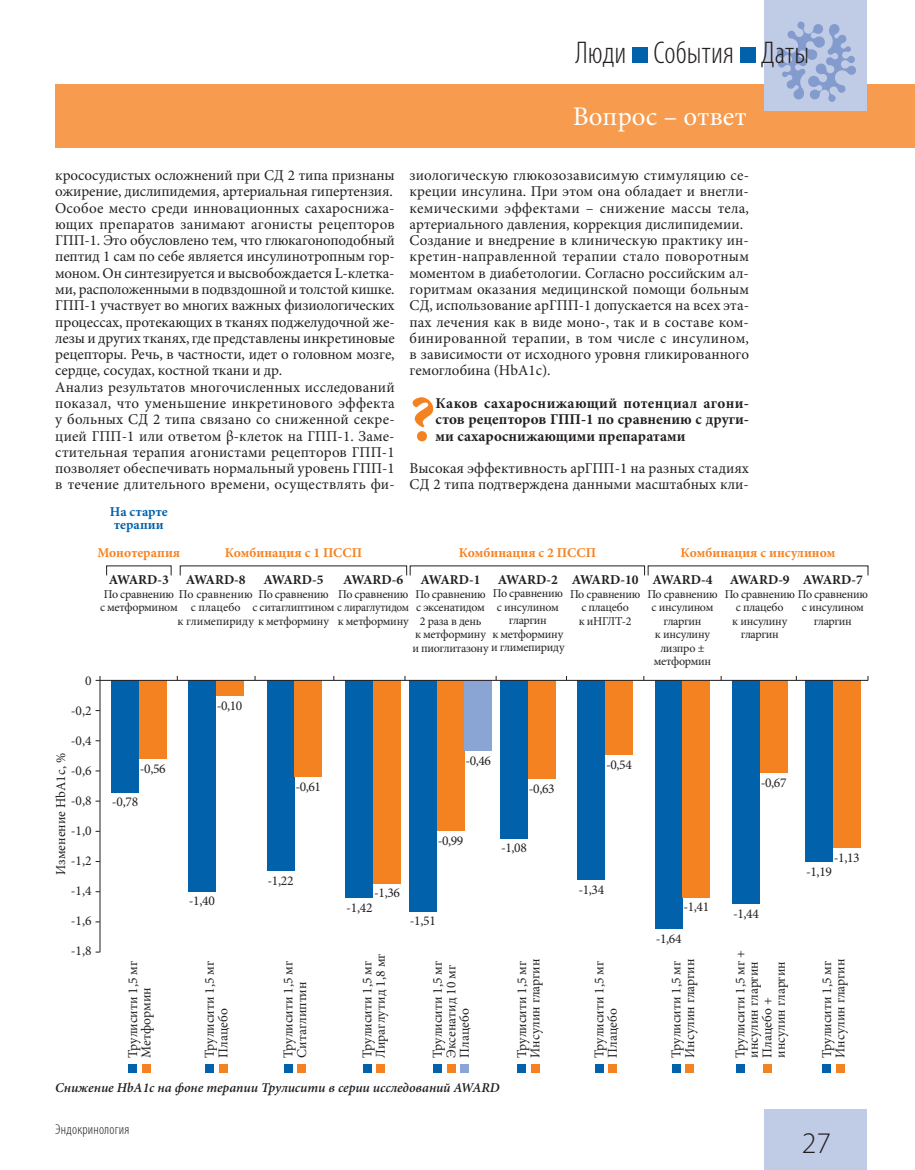
<style>
.page{position:relative;width:915px;height:1170px;background:#fff}
.page>*{position:absolute;margin:0;border:0;box-sizing:border-box;transform-origin:0 0}
.t1{font:700 65.1px "Minion Pro";color:#f58220}
.t2{font:300 condensed 31.5px "Myriad Pro";letter-spacing:.005em;color:#231f20}
.t3{font:300 30px "Myriad Pro";color:#231f20}
.t4{font:27px "Minion Pro";letter-spacing:.005em;color:#fff}
.t5{font:15px/16.2px "Minion Pro";color:#231f20}
.t6{font:700 15px/16.4px "Minion Pro";color:#231f20;text-align:justify}
.t7{font:300 condensed 14.25px "Myriad Pro";letter-spacing:.015em;color:#231f20}
.t8{font:13.5px/13.5px "Minion Pro";color:#231f20}
.t9{font:700 13.5px "Minion Pro";color:#231f20}
.t10{font:700 13.5px "Minion Pro";color:#f58220}
.t11{font:italic 600 13.5px "Minion Pro";letter-spacing:-.005em;color:#231f20}
.t12{font:700 13.5px/13.5px "Minion Pro";color:#0161ab;text-align:center}
.t13{font:12px/13.5px "Minion Pro";letter-spacing:-.025em;color:#231f20;text-align:center}
.t14{font:12px/13.5px "Minion Pro";letter-spacing:-.005em;color:#231f20}
</style>
<div class="page">
<div style="left:55px;top:84px;width:859px;height:63px;background:#f79b4f"></div>
<div style="left:764px;top:0;width:102px;height:111px;background:#c0cce6"></div>
<div style="left:764px;top:1108px;width:102px;height:61px;background:#c0cce6"></div>
<svg style="left:777px;top:22px;width:78px;height:80px"></svg>
<div style="left:631px;top:47px;width:16px;height:16px;background:#0161ab"></div>
<div style="left:739px;top:47px;width:16px;height:16px;background:#0161ab"></div>
<svg style="left:95px;top:676px;width:6px;height:5px"></svg>
<svg style="left:100px;top:680px;width:768px;height:272px"></svg>
<div style="left:128px;top:1063px;width:9px;height:9px;background:#0161ab"></div>
<div style="left:142px;top:1063px;width:8px;height:9px;background:#f58220"></div>
<div style="left:205px;top:1063px;width:9px;height:9px;background:#0161ab"></div>
<div style="left:219px;top:1063px;width:8px;height:9px;background:#f58220"></div>
<div style="left:363px;top:1063px;width:8px;height:9px;background:#0161ab"></div>
<div style="left:376px;top:1063px;width:9px;height:9px;background:#f58220"></div>
<div style="left:517px;top:1063px;width:9px;height:9px;background:#0161ab"></div>
<div style="left:531px;top:1063px;width:8px;height:9px;background:#f58220"></div>
<div style="left:672px;top:1063px;width:8px;height:9px;background:#0161ab"></div>
<div style="left:685px;top:1063px;width:9px;height:9px;background:#f58220"></div>
<div style="left:822px;top:1063px;width:8px;height:9px;background:#0161ab"></div>
<div style="left:835px;top:1063px;width:9px;height:9px;background:#f58220"></div>
<div style="left:284px;top:1063px;width:8px;height:9px;background:#0161ab"></div>
<div style="left:297px;top:1063px;width:9px;height:9px;background:#f58220"></div>
<div style="left:594px;top:1063px;width:9px;height:9px;background:#0161ab"></div>
<div style="left:608px;top:1063px;width:8px;height:9px;background:#f58220"></div>
<div style="left:735px;top:1063px;width:9px;height:9px;background:#0161ab"></div>
<div style="left:762px;top:1063px;width:9px;height:9px;background:#f58220"></div>
<div style="left:433px;top:1063px;width:9px;height:9px;background:#0161ab"></div>
<div style="left:447px;top:1063px;width:8px;height:9px;background:#f58220"></div>
<div style="left:460px;top:1063px;width:9px;height:9px;background:#8aa5d3"></div>
<h2 class="t2" style="left:575px;top:34px;width:235px">Люди События Даты</h2>
<h3 class="t4" style="left:572px;top:99px;width:175px">Вопрос – ответ</h3>
<p class="t5" style="left:55px;top:167px;width:341px">крососудистых осложнений при СД 2 типа признаны ожирение, дислипидемия, артериальная гипертензия.<br>Особое место среди инновационных сахароснижа&shy;ющих препаратов занимают агонисты рецепторов ГПП-1. Это обусловлено тем, что глюкагоноподобный пептид 1 сам по себе является инсулинотропным гор&shy;моном. Он синтезируется и высвобождается L-клетка&shy;ми, расположенными в подвздошной и толстой кишке.<br>ГПП-1 участвует во многих важных физиологических процессах, протекающих в тканях поджелудочной же&shy;лезы и других тканях, где представлены инкретиновые рецепторы. Речь, в частности, идет о головном мозге, сердце, сосудах, костной ткани и др.<br>Анализ результатов многочисленных исследований показал, что уменьшение инкретинового эффекта у больных СД 2 типа связано со сниженной секре&shy;цией ГПП-1 или ответом β-клеток на ГПП-1. Заме&shy;стительная терапия агонистами рецепторов ГПП-1 позволяет обеспечивать нормальный уровень ГПП-1 в течение длительного времени, осуществлять фи-</p>
<p class="t5" style="left:409px;top:167px;width:341px">зиологическую глюкозозависимую стимуляцию се&shy;креции инсулина. При этом она обладает и внегли&shy;кемическими эффектами – снижение массы тела, артериального давления, коррекция дислипидемии.<br>Создание и внедрение в клиническую практику ин&shy;кретин-направленной терапии стало поворотным моментом в диабетологии. Согласно российским ал&shy;горитмам оказания медицинской помощи больным СД, использование арГПП-1 допускается на всех эта&shy;пах лечения как в виде моно-, так и в составе ком&shy;бинированной терапии, в том числе с инсулином, в зависимости от исходного уровня гликированного гемоглобина (HbA1c).</p>
<h1 class="t1" style="left:409px;top:374px;width:27px">?</h1>
<p class="t6" style="left:435px;top:395px;width:315px">Каков сахароснижающий потенциал агони&shy;стов рецепторов ГПП-1 по сравнению с други&shy;ми сахароснижающими препаратами</p>
<p class="t5" style="left:409px;top:460px;width:341px">Высокая эффективность арГПП-1 на разных стадиях<br>СД 2 типа подтверждена данными масштабных кли-</p>
<p class="t12" style="left:110px;top:504px;width:59px">На старте терапии</p>
<p class="t10" style="left:97px;top:543px;width:84px">Монотерапия</p>
<p class="t10" style="left:225px;top:543px;width:139px">Комбинация с 1 ПССП</p>
<p class="t10" style="left:458px;top:543px;width:139px">Комбинация с 2 ПССП</p>
<p class="t10" style="left:680px;top:543px;width:156px">Комбинация с инсулином</p>
<p class="t9" style="left:109px;top:570px;width:61px">AWARD-3</p>
<p class="t13" style="left:100px;top:587px;width:154px;text-align:left;text-indent:4px">По сравнению По сравнению с метформином</p>
<p class="t9" style="left:497px;top:570px;width:61px">AWARD-2</p>
<p class="t13" style="left:492px;top:586px;width:72px">По сравнению с инсулином гларгин<br>к метформину</p>
<p class="t9" style="left:186px;top:570px;width:61px">AWARD-8</p>
<p class="t14" style="left:177px;top:600px;width:153px;text-indent:13px">с плацебо<br>к глимепириду к метформину</p>
<p class="t9" style="left:263px;top:570px;width:61px">AWARD-5</p>
<p class="t13" style="left:252px;top:587px;width:158px;text-align:left;text-indent:6px">По сравнению<br>с ситаглиптином с лираглутидом</p>
<p class="t9" style="left:343px;top:570px;width:61px">AWARD-6</p>
<p class="t13" style="left:338px;top:587px;width:72px">По сравнению</p>
<p class="t13" style="left:337px;top:614px;width:72px">к метформину</p>
<p class="t9" style="left:420px;top:570px;width:61px">AWARD-1</p>
<p class="t13" style="left:415px;top:587px;width:72px">По сравнению</p>
<p class="t13" style="left:416px;top:600px;width:70px">с эксенатидом</p>
<p class="t13" style="left:419px;top:614px;width:63px">2 раза в день</p>
<p class="t13" style="left:415px;top:627px;width:72px">к метформину</p>
<p class="t13" style="left:412px;top:641px;width:153px">и пиоглитазону и глимепириду</p>
<p class="t9" style="left:571px;top:570px;width:68px">AWARD-10</p>
<p class="t13" style="left:570px;top:587px;width:72px">По сравнению с плацебо<br>к иНГЛТ-2</p>
<p class="t9" style="left:729px;top:570px;width:61px">AWARD-9</p>
<p class="t13" style="left:724px;top:587px;width:145px">По сравнению По сравнению</p>
<p class="t13" style="left:735px;top:600px;width:49px">с плацебо</p>
<p class="t13" style="left:732px;top:614px;width:57px">к инсулину</p>
<p class="t13" style="left:740px;top:627px;width:39px">гларгин</p>
<p class="t9" style="left:802px;top:570px;width:61px">AWARD-7</p>
<p class="t13" style="left:801px;top:600px;width:63px">с инсулином гларгин</p>
<p class="t9" style="left:652px;top:570px;width:61px">AWARD-4</p>
<p class="t13" style="left:647px;top:587px;width:72px">По сравнению с инсулином гларгин<br>к инсулину лизпро ± метформин</p>
<p class="t8" style="left:85px;top:674px;width:8px">0</p>
<p class="t8" style="left:71px;top:704px;width:22px">-0,2</p>
<p class="t8" style="left:71px;top:734px;width:22px">-0,4</p>
<p class="t8" style="left:71px;top:764px;width:22px">-0,6</p>
<p class="t8" style="left:71px;top:794px;width:22px">-0,8</p>
<p class="t8" style="left:71px;top:824px;width:22px">-1,0</p>
<p class="t8" style="left:71px;top:853px;width:22px">-1,2</p>
<p class="t8" style="left:71px;top:883px;width:22px">-1,4</p>
<p class="t8" style="left:71px;top:913px;width:22px">-1,6</p>
<p class="t8" style="left:71px;top:943px;width:22px">-1,8</p>
<p class="t8" style="left:54px;top:874px;width:123px;rotate:-90deg">Изменение НbА1с, %</p>
<p class="t8" style="left:140px;top:762px;width:27px">-0,56</p>
<p class="t8" style="left:112px;top:795px;width:28px">-0,78</p>
<p class="t8" style="left:216px;top:698px;width:27px">-0,10</p>
<p class="t8" style="left:295px;top:780px;width:27px">-0,61</p>
<p class="t8" style="left:189px;top:894px;width:28px">-1,40</p>
<p class="t8" style="left:267px;top:873px;width:28px">-1,22</p>
<p class="t8" style="left:465px;top:754px;width:27px">-0,46</p>
<p class="t8" style="left:528px;top:782px;width:27px">-0,63</p>
<p class="t8" style="left:437px;top:834px;width:27px">-0,99</p>
<p class="t8" style="left:374px;top:886px;width:27px">-1,36</p>
<p class="t8" style="left:346px;top:900px;width:28px">-1,42</p>
<p class="t8" style="left:409px;top:914px;width:28px">-1,51</p>
<p class="t8" style="left:501px;top:841px;width:27px">-1,08</p>
<p class="t8" style="left:606px;top:757px;width:27px">-0,54</p>
<p class="t8" style="left:578px;top:882px;width:27px">-1,34</p>
<p class="t8" style="left:683px;top:900px;width:27px">-1,41</p>
<p class="t8" style="left:655px;top:931px;width:27px">-1,64</p>
<p class="t8" style="left:760px;top:776px;width:27px">-0,67</p>
<p class="t8" style="left:732px;top:906px;width:27px">-1,44</p>
<p class="t8" style="left:833px;top:851px;width:27px">-1,13</p>
<p class="t8" style="left:805px;top:865px;width:27px">-1,19</p>
<p class="t8" style="left:126px;top:1057px;width:99px;rotate:-90deg">Трулисити 1,5 мг<br>Метформин</p>
<p class="t8" style="left:203px;top:1057px;width:99px;rotate:-90deg">Трулисити 1,5 мг<br>Плацебо</p>
<p class="t8" style="left:281px;top:1057px;width:99px;rotate:-90deg">Трулисити 1,5 мг<br>Ситаглиптин</p>
<p class="t8" style="left:360px;top:1057px;width:106px;rotate:-90deg">Трулисити 1,5 мг<br>Лираглутид 1,8 мг</p>
<p class="t8" style="left:515px;top:1057px;width:101px;rotate:-90deg">Трулисити 1,5 мг<br>Инсулин гларгин</p>
<p class="t8" style="left:592px;top:1057px;width:99px;rotate:-90deg">Трулисити 1,5 мг<br>Плацебо</p>
<p class="t8" style="left:669px;top:1057px;width:101px;rotate:-90deg">Трулисити 1,5 мг<br>Инсулин гларгин</p>
<p class="t8" style="left:733px;top:1057px;width:110px;rotate:-90deg">Трулисити 1,5 мг +</p>
<p class="t8" style="left:819px;top:1057px;width:101px;rotate:-90deg">Трулисити 1,5 мг<br>Инсулин гларгин</p>
<p class="t8" style="left:431px;top:1057px;width:99px;rotate:-90deg">Трулисити 1,5 мг<br>Эксенатид 10 мг<br>Плацебо</p>
<p class="t8" style="left:746px;top:1057px;width:98px;rotate:-90deg">инсулин гларгин<br>Плацебо + инсулин гларгин</p>
<p class="t11" style="left:55px;top:1078px;width:445px">Снижение HbA1c на фоне терапии Трулисити в серии исследований AWARD</p>
<p class="t7" style="left:55px;top:1120px;width:76px">Эндокринология</p>
<h3 class="t3" style="left:801px;top:1125px;width:31px">27</h3>
</div>
